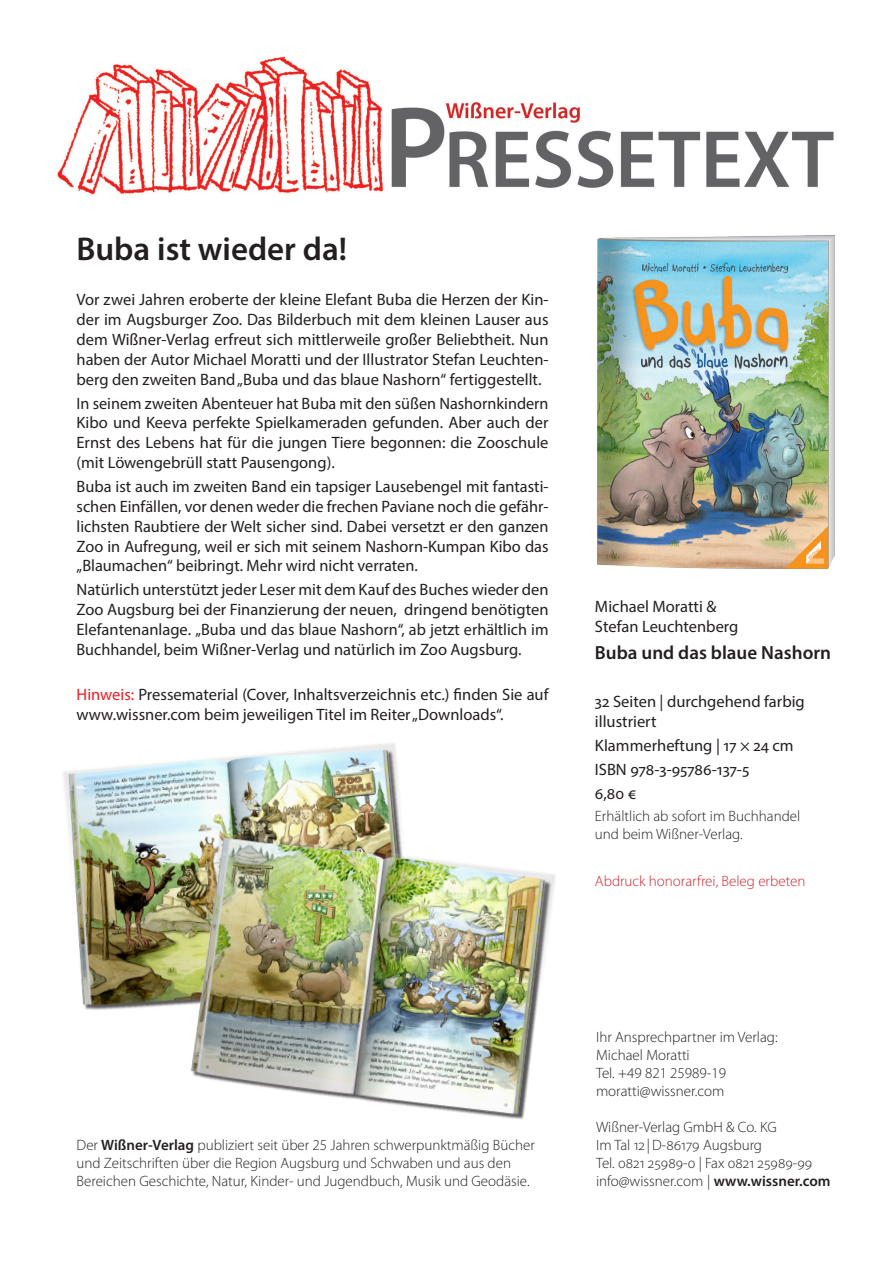
<style>
.page{position:relative;width:893px;height:1263px;background:#fff}
.page>*{position:absolute;margin:0;border:0;box-sizing:border-box;transform-origin:0 0}
.Überschrift{font:600 33px "Myriad Pro";color:#231f20}
.t1{font:600 19.05px "Myriad Pro";color:#231f20}
.t2{font:16.5px/19.8px "Myriad Pro";color:#231f20;text-align:justify}
.Verlagsinfos{font:300 15px/18px "Myriad Pro";color:#231f20}
.Verlagsinfos-2{font:300 15px "Myriad Pro";color:#d1232a}
.s1{color:#ee1d23}
.s2{font-weight:600}
</style>
<div class="page">
<img style="left:597px;top:235px;width:238px;height:333px">
<img style="left:57px;top:56px;width:777px;height:139px">
<img style="left:63px;top:743px;width:338px;height:267px">
<img style="left:187px;top:832px;width:365px;height:288px">
<p class="Überschrift" style="left:77px;top:228px;width:272px">Buba ist wieder da!</p>
<p class="t2" style="left:77px;top:290px;width:473px">Vor zwei Jahren eroberte der kleine Elefant Buba die Herzen der Kin&shy;der im Augsburger Zoo. Das Bilderbuch mit dem kleinen Lauser aus dem Wißner-Verlag erfreut sich mittlerweile großer Beliebtheit. Nun haben der Autor Michael Moratti und der Illustrator Stefan Leuchten&shy;berg den zweiten Band „Buba und das blaue Nashorn“ fertiggestellt.</p>
<p class="t2" style="left:77px;top:393px;width:473px">In seinem zweiten Abenteuer hat Buba mit den süßen Nashornkindern Kibo und Keeva perfekte Spielkameraden gefunden. Aber auch der Ernst des Lebens hat für die jungen Tiere begonnen: die Zooschule (mit Löwengebrüll statt Pausengong).</p>
<p class="t2" style="left:77px;top:476px;width:473px">Buba ist auch im zweiten Band ein tapsiger Lausebengel mit fantasti&shy;schen Einfällen, vor denen weder die frechen Paviane noch die gefähr&shy;lichsten Raubtiere der Welt sicher sind. Dabei versetzt er den ganzen Zoo in Aufregung, weil er sich mit seinem Nashorn-Kumpan Kibo das „Blaumachen“ beibringt. Mehr wird nicht verraten.</p>
<p class="t2" style="left:77px;top:580px;width:473px">Natürlich unterstützt jeder Leser mit dem Kauf des Buches wieder den Zoo Augsburg bei der Finanzierung der neuen, dringend benötigten Elefantenanlage. „Buba und das blaue Nashorn“, ab jetzt erhältlich im Buchhandel, beim Wißner-Verlag und natürlich im Zoo Augsburg.</p>
<p class="t2" style="left:77px;top:685px;width:473px"><span class="s1">Hinweis:</span> Pressematerial (Cover, Inhaltsverzeichnis etc.) finden Sie auf www.wissner.com beim jeweiligen Titel im Reiter „Downloads“.</p>
<p class="t2" style="left:595px;top:596px;width:145px">Michael Moratti &amp;<br>Stefan Leuchtenberg</p>
<p class="t1" style="left:595px;top:640px;width:238px">Buba und das blaue Nashorn</p>
<p class="t2" style="left:595px;top:691px;width:211px">32 Seiten | durchgehend farbig illustriert</p>
<p class="t2" style="left:595px;top:735px;width:200px">Klammerheftung | 17 × 24 cm</p>
<p class="t2" style="left:595px;top:759px;width:156px">ISBN 978-3-95786-137-5</p>
<p class="t2" style="left:595px;top:783px;width:43px">6,80 €</p>
<p class="Verlagsinfos" style="left:595px;top:807px;width:207px">Erhältlich ab sofort im Buchhandel und beim Wißner-Verlag.</p>
<p class="Verlagsinfos-2" style="left:595px;top:871px;width:212px">Abdruck honorarfrei, Beleg erbeten</p>
<p class="Verlagsinfos" style="left:77px;top:1136px;width:460px">Der <span class="s2">Wißner-Verlag</span> publiziert seit über 25 Jahren schwerpunktmäßig Bücher und Zeitschriften über die Region Augsburg und Schwaben und aus den<br>Bereichen Geschichte, Natur, Kinder- und Jugendbuch, Musik und Geodäsie.</p>
<p class="Verlagsinfos" style="left:596px;top:1028px;width:183px">Ihr Ansprechpartner im Verlag:</p>
<p class="Verlagsinfos" style="left:596px;top:1046px;width:131px">Michael Moratti<br>Tel. +49 821 25989-19 moratti@wissner.com</p>
<p class="Verlagsinfos" style="left:596px;top:1118px;width:236px">Wißner-Verlag GmbH &amp; Co. KG<br>Im Tal 12 |D-86179 Augsburg<br>Tel. 0821 25989-0 | Fax 0821 25989-99 info@wissner.com | <span class="s2">www.wissner.com</span></p>
</div>
